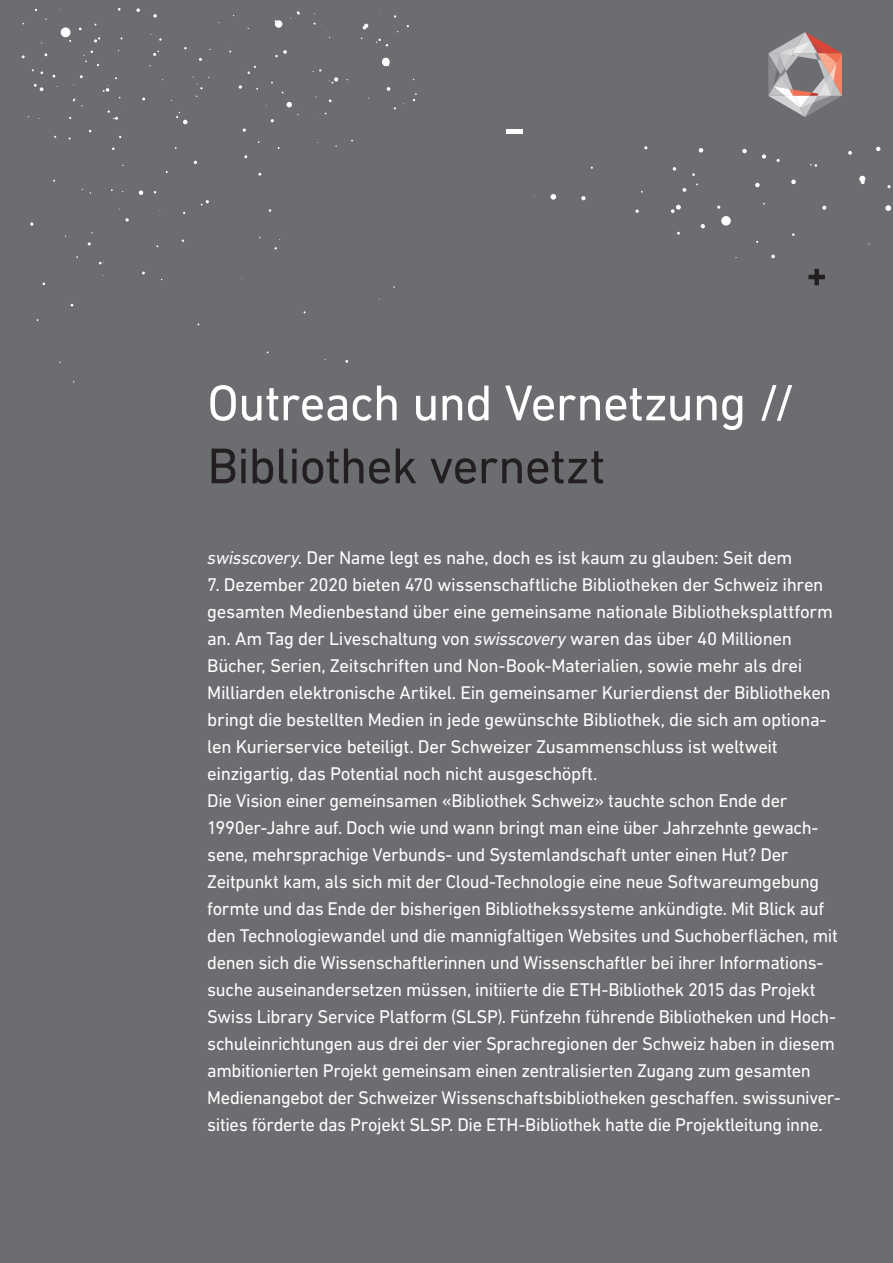
<style>
.page{position:relative;width:893px;height:1263px;background:#6c6d70}
.page>*{position:absolute;margin:0;border:0;box-sizing:border-box;transform-origin:0 0}
.t1{font:51px "DIN Next W1 G";letter-spacing:-.02em;color:#fff}
.t2{font:51px "DIN Next W1 G";letter-spacing:-.02em;color:#231f20}
.t3{font:18.75px/27px "DIN Next W1 G";letter-spacing:-.02em;color:#fff}
.s1{font-style:italic}
</style>
<div class="page">
<svg style="left:768px;top:32px;width:74px;height:85px"></svg>
<div style="left:61px;top:27px;width:9px;height:10px;background:#fff;border-radius:50%"></div>
<svg style="left:239px;top:85px;width:3px;height:4px"></svg>
<svg style="left:34px;top:84px;width:9px;height:7px"></svg>
<svg style="left:150px;top:10px;width:7px;height:8px"></svg>
<svg style="left:387px;top:87px;width:3px;height:4px"></svg>
<svg style="left:136px;top:8px;width:4px;height:4px"></svg>
<svg style="left:275px;top:50px;width:12px;height:7px"></svg>
<svg style="left:94px;top:37px;width:6px;height:5px"></svg>
<div style="left:382px;top:58px;width:8px;height:8px;background:#fff;border-radius:50%"></div>
<svg style="left:201px;top:200px;width:8px;height:6px"></svg>
<svg style="left:153px;top:51px;width:6px;height:5px"></svg>
<svg style="left:363px;top:24px;width:5px;height:5px"></svg>
<svg style="left:103px;top:85px;width:6px;height:7px"></svg>
<svg style="left:83px;top:51px;width:16px;height:15px"></svg>
<svg style="left:329px;top:77px;width:9px;height:7px"></svg>
<svg style="left:287px;top:102px;width:12px;height:13px"></svg>
<div style="left:275px;top:20px;width:7px;height:8px;background:#fff;border-radius:50%"></div>
<svg style="left:139px;top:190px;width:4px;height:5px"></svg>
<svg style="left:248px;top:66px;width:8px;height:8px"></svg>
<svg style="left:376px;top:39px;width:12px;height:7px"></svg>
<svg style="left:125px;top:218px;width:4px;height:4px"></svg>
<svg style="left:176px;top:112px;width:12px;height:12px"></svg>
<svg style="left:107px;top:110px;width:11px;height:10px"></svg>
<svg style="left:876px;top:147px;width:4px;height:4px"></svg>
<svg style="left:791px;top:180px;width:5px;height:4px"></svg>
<div style="left:721px;top:216px;width:10px;height:10px;background:#fff;border-radius:50%"></div>
<svg style="left:701px;top:224px;width:4px;height:4px"></svg>
<svg style="left:755px;top:183px;width:5px;height:4px"></svg>
<svg style="left:581px;top:196px;width:5px;height:4px"></svg>
<svg style="left:762px;top:154px;width:4px;height:5px"></svg>
<svg style="left:822px;top:206px;width:4px;height:4px"></svg>
<svg style="left:550px;top:194px;width:6px;height:6px"></svg>
<svg style="left:859px;top:176px;width:6px;height:8px"></svg>
<svg style="left:682px;top:188px;width:4px;height:4px"></svg>
<svg style="left:742px;top:149px;width:5px;height:4px"></svg>
<svg style="left:671px;top:205px;width:10px;height:8px"></svg>
<svg style="left:848px;top:151px;width:4px;height:4px"></svg>
<svg style="left:673px;top:167px;width:3px;height:4px"></svg>
<svg style="left:771px;top:255px;width:4px;height:3px"></svg>
<svg style="left:699px;top:148px;width:4px;height:5px"></svg>
<svg style="left:885px;top:202px;width:8px;height:9px"></svg>
<svg style="left:808px;top:269px;width:17px;height:16px"></svg>
<hr style="left:506px;top:130px;width:16px;height:4px;background:#fff">
<h1 class="t1" style="left:207px;top:373px;width:589px">Outreach und Vernetzung //</h1>
<h1 class="t2" style="left:207px;top:436px;width:400px">Bibliothek vernetzt</h1>
<p class="t3" style="left:207px;top:544px;width:587px"><span class="s1">swisscovery</span>. Der Name legt es nahe, doch es ist kaum zu glauben: Seit dem</p>
<p class="t3" style="left:207px;top:571px;width:635px">7. Dezember 2020 bieten 470 wissenschaftliche Bibliotheken der Schweiz ihren gesamten Medienbestand über eine gemeinsame nationale Bibliotheksplattform an. Am Tag der Liveschaltung von <span class="s1">swisscovery</span> waren das über 40 Millionen Bücher, Serien, Zeitschriften und Non-Book-Materialien, sowie mehr als drei Milliarden elektronische Artikel. Ein gemeinsamer Kurierdienst der Bibliotheken bringt die bestellten Medien in jede gewünschte Bibliothek, die sich am optiona&shy;len Kurierservice beteiligt. Der Schweizer Zusammenschluss ist weltweit einzigartig, das Potential noch nicht ausgeschöpft.<br>Die Vision einer gemeinsamen «Bibliothek Schweiz» tauchte schon Ende der 1990er-Jahre auf. Doch wie und wann bringt man eine über Jahrzehnte gewach&shy;sene, mehrsprachige Verbunds- und Systemlandschaft unter einen Hut? Der Zeitpunkt kam, als sich mit der Cloud-Technologie eine neue Softwareumgebung formte und das Ende der bisherigen Bibliothekssysteme ankündigte. Mit Blick auf den Technologiewandel und die mannigfaltigen Websites und Suchoberflächen, mit denen sich die Wissenschaftlerinnen und Wissenschaftler bei ihrer Informations&shy;suche auseinandersetzen müssen, initiierte die ETH-Bibliothek 2015 das Projekt Swiss Library Service Platform (SLSP). Fünfzehn führende Bibliotheken und Hoch&shy;schuleinrichtungen aus drei der vier Sprachregionen der Schweiz haben in diesem ambitionierten Projekt gemeinsam einen zentralisierten Zugang zum gesamten Medienangebot der Schweizer Wissenschaftsbibliotheken geschaffen. swissuniver&shy;sities förderte das Projekt SLSP. Die ETH-Bibliothek hatte die Projektleitung inne.</p>
</div>
